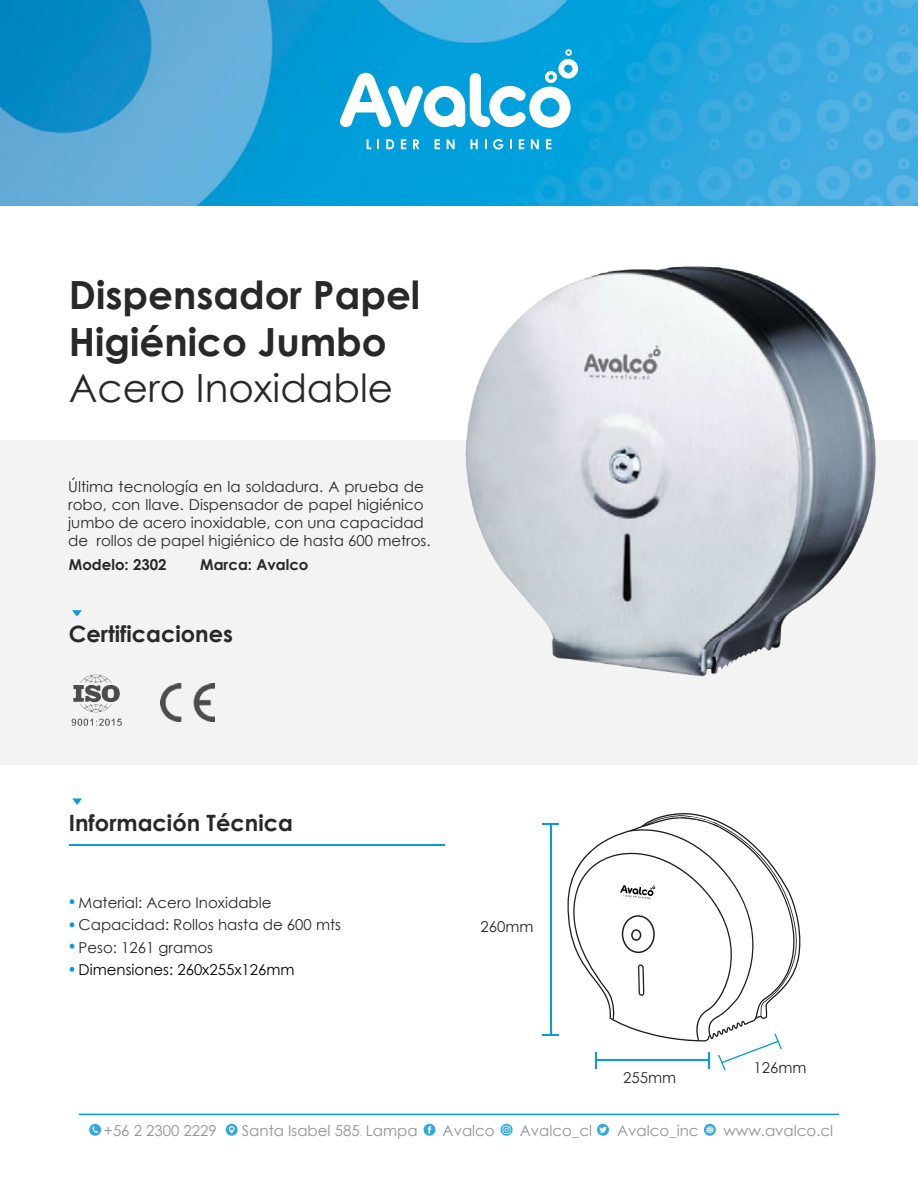
<style>
.page{position:relative;width:918px;height:1188px;background:#fff}
.page>*{position:absolute;margin:0;border:0;box-sizing:border-box;transform-origin:0 0}
.t1{font:700 38.85px/46.7px "Century Gothic";color:#282828}
.t2{font:38.85px "Century Gothic";color:#282828}
.t3{font:700 22.5px "Century Gothic";color:#282828}
.t4{font:15px/18px "Century Gothic";color:#282828}
.t5{font:15px "Century Gothic";color:#919295}
.t6{font:15px "Century Gothic";color:#000}
.t7{font:700 15px "Century Gothic";color:#282828}
.s1{font-size:7.5px}
</style>
<div class="page">
<img style="left:0;top:0;width:918px;height:206px">
<div style="left:0;top:440px;width:918px;height:325px;background:#f3f3f3"></div>
<hr style="left:70px;top:844px;width:375px;height:2px;background:#069ddc">
<svg style="left:72px;top:798px;width:10px;height:7px"></svg>
<svg style="left:72px;top:610px;width:10px;height:7px"></svg>
<svg style="left:70px;top:899px;width:4px;height:5px"></svg>
<svg style="left:70px;top:922px;width:4px;height:5px"></svg>
<svg style="left:70px;top:944px;width:4px;height:5px"></svg>
<svg style="left:70px;top:967px;width:4px;height:5px"></svg>
<svg style="left:340px;top:49px;width:238px;height:79px"></svg>
<svg style="left:367px;top:139px;width:4px;height:10px"></svg>
<svg style="left:377px;top:139px;width:2px;height:10px"></svg>
<svg style="left:386px;top:139px;width:8px;height:10px"></svg>
<svg style="left:401px;top:139px;width:5px;height:10px"></svg>
<svg style="left:413px;top:139px;width:6px;height:10px"></svg>
<svg style="left:435px;top:139px;width:5px;height:10px"></svg>
<svg style="left:447px;top:139px;width:8px;height:10px"></svg>
<svg style="left:470px;top:139px;width:8px;height:10px"></svg>
<svg style="left:485px;top:139px;width:2px;height:10px"></svg>
<svg style="left:493px;top:139px;width:10px;height:11px"></svg>
<svg style="left:510px;top:139px;width:2px;height:10px"></svg>
<svg style="left:519px;top:139px;width:5px;height:10px"></svg>
<svg style="left:531px;top:139px;width:8px;height:10px"></svg>
<svg style="left:546px;top:139px;width:5px;height:10px"></svg>
<img style="left:161px;top:683px;width:53px;height:38px">
<img style="left:71px;top:674px;width:51px;height:52px">
<svg style="left:543px;top:813px;width:258px;height:257px"></svg>
<img style="left:465px;top:266px;width:411px;height:411px">
<hr style="left:79px;top:1114px;width:760px;height:1px;background:#069ddc">
<div style="left:89px;top:1124px;width:12px;height:12px;background:#30aae1;border-radius:50%"></div>
<svg style="left:92px;top:1127px;width:6px;height:6px"></svg>
<svg style="left:597px;top:1124px;width:12px;height:12px"></svg>
<svg style="left:599px;top:1127px;width:8px;height:7px"></svg>
<svg style="left:226px;top:1124px;width:12px;height:12px"></svg>
<svg style="left:229px;top:1126px;width:6px;height:8px"></svg>
<svg style="left:424px;top:1124px;width:11px;height:12px"></svg>
<svg style="left:428px;top:1126px;width:3px;height:8px"></svg>
<svg style="left:501px;top:1124px;width:12px;height:12px"></svg>
<svg style="left:503px;top:1126px;width:8px;height:8px"></svg>
<svg style="left:704px;top:1124px;width:12px;height:12px"></svg>
<svg style="left:706px;top:1126px;width:8px;height:7px"></svg>
<h1 class="t1" style="left:69px;top:270px;width:353px">Dispensador Papel<br>Higiénico Jumbo</h1>
<h1 class="t2" style="left:69px;top:361px;width:326px">Acero Inoxidable</h1>
<p class="t4" style="left:68px;top:477px;width:364px">Última tecnología en la soldadura. A prueba de robo, con llave. Dispensador de papel higiénico jumbo de acero inoxidable, con una capacidad de rollos de papel higiénico de hasta 600 metros.</p>
<p class="t7" style="left:69px;top:553px;width:99px">Modelo: 2302</p>
<p class="t7" style="left:200px;top:553px;width:110px">Marca: Avalco</p>
<h2 class="t3" style="left:69px;top:616px;width:166px">Certificaciones</h2>
<h2 class="t3" style="left:69px;top:806px;width:226px">Información Técnica</h2>
<p class="t4" style="left:79px;top:891px;width:264px;line-height:22.5px">Material: Acero Inoxidable<br>Capacidad: Rollos hasta de 600 mts<br>Peso: 1261 gramos</p>
<p class="t6" style="left:79px;top:959px;width:218px">Dimensiones: 260x255x126mm</p>
<p class="t4" style="left:481px;top:918px;width:55px">260mm</p>
<p class="t4" style="left:623px;top:1069px;width:55px">255mm</p>
<p class="t4" style="left:754px;top:1058px;width:55px">126mm</p>
<p class="t5" style="left:104px;top:1120px;width:114px">+56 2 2300 2229</p>
<p class="t5" style="left:242px;top:1120px;width:177px">Santa Isabel 585<span class="s1">.</span> Lampa</p>
<p class="t5" style="left:443px;top:1120px;width:54px">Avalco</p>
<p class="t5" style="left:520px;top:1120px;width:74px">Avalco_cl</p>
<p class="t5" style="left:617px;top:1120px;width:83px">Avalco_inc</p>
<p class="t5" style="left:724px;top:1120px;width:111px">www.avalco.cl</p>
</div>
